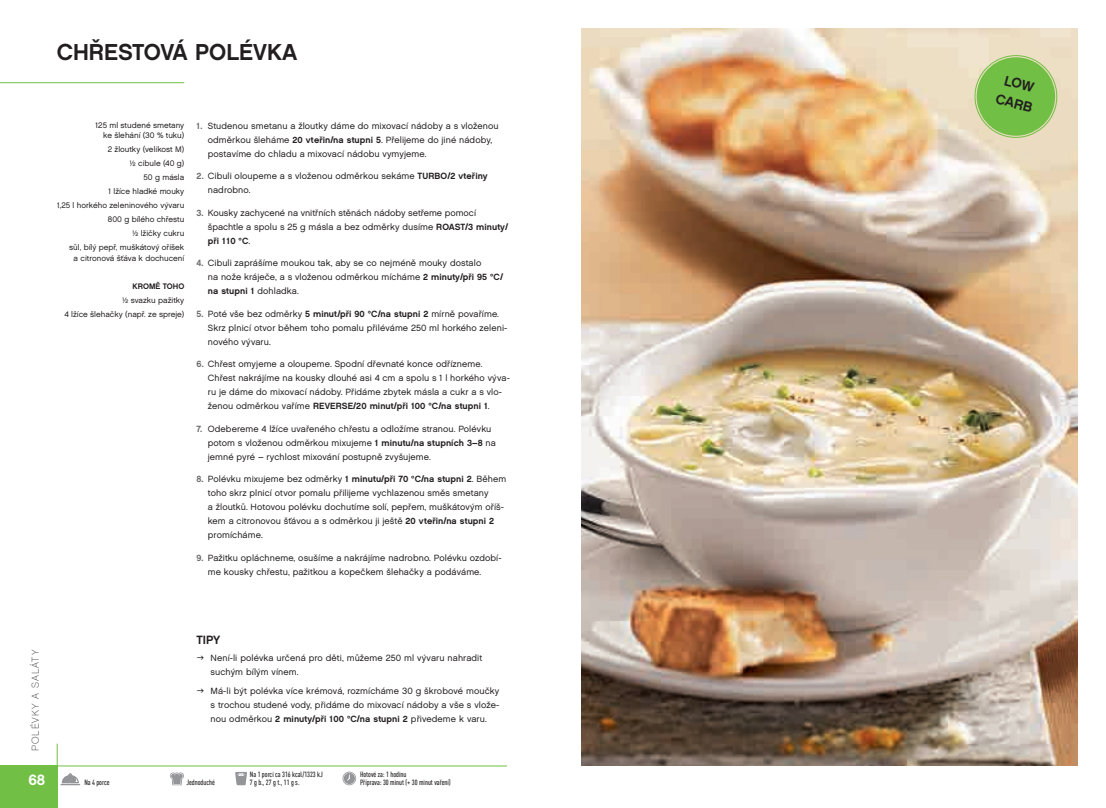
<style>
.page{position:relative;width:1106px;height:808px;background:#fff}
.page>*{position:absolute;margin:0;border:0;box-sizing:border-box;transform-origin:0 0}
.t1{font:23px "Chalet New York Nineteen Sixty";color:#231f20}
.t2{font:15px "Chalet New York Nineteen Sixty";color:#fff}
.t3{font:14px/20px "Chalet New York Nineteen Sixty";color:#231f20}
.t4{font:12px "Chalet New York Nineteen Sixty";color:#231f20}
.t5{font:10px "Chalet Paris Nineteen Eighty";letter-spacing:.1em;color:#231f20}
.t6{font:9px/14px "Chalet London Nineteen Sixty";letter-spacing:.01em;color:#231f20}
.t7{font:9px "Chalet New York Nineteen Sixty";letter-spacing:.01em;color:#231f20}
.t8{font:8px/14px "Chalet London Nineteen Sixty";color:#231f20;text-align:right}
.t9{font:8px "Chalet New York Nineteen Sixty";color:#231f20}
.t10{font:500 7.5px/8px "MPDIN Pro Cond";color:#231f20}
.s1{font-family:"Chalet New York Nineteen Sixty";color:#6c6d70}
.s2{font-family:"Chalet New York Nineteen Sixty"}
.s3{font-family:"Chalet London Nineteen Sixty"}
</style>
<div class="page">
<img style="left:581px;top:28px;width:496px;height:737px">
<div style="left:0;top:766px;width:58px;height:42px;background:#71bf44"></div>
<hr style="left:0;top:765px;width:506px;height:1px;background:#71bf44">
<hr style="left:57px;top:744px;width:1px;height:64px;background:#71bf44">
<svg style="left:235px;top:772px;width:12px;height:13px"></svg>
<svg style="left:342px;top:772px;width:14px;height:13px"></svg>
<svg style="left:170px;top:772px;width:14px;height:13px"></svg>
<svg style="left:60px;top:773px;width:20px;height:12px"></svg>
<hr style="left:0;top:82px;width:184px;height:1px;background:#71bf44">
<svg style="left:969px;top:50px;width:93px;height:92px;background:#a2cb77"></svg>
<h1 class="t1" style="left:57px;top:37px;width:242px">CHŘESTOVÁ POLÉVKA</h1>
<p class="t8" style="left:96px;top:120px;width:90px;line-height:10.5px">125 ml studené smetany ke šlehání (30 % tuku)</p>
<p class="t8" style="left:57px;top:143px;width:129px">2 žloutky (velikost M)<br>½ cibule (40 g)<br>50 g másla<br>1 lžíce hladké mouky<br>1,25 l horkého zeleninového vývaru<br>800 g bílého chřestu<br>½ lžičky cukru<br>sůl, bílý pepř, muškátový oříšek</p>
<p class="t8" style="left:74px;top:251px;width:112px">a citronová šťáva k dochucení</p>
<p class="t9" style="left:132px;top:281px;width:53px">KROMĚ TOHO</p>
<p class="t8" style="left:64px;top:293px;width:121px">½ svazku pažitky<br>4 lžíce šlehačky (např. ze spreje)</p>
<p class="t6" style="left:208px;top:118px;width:292px;text-indent:-11px"><span class="s1">1.</span> Studenou smetanu a žloutky dáme do mixovací nádoby a s vloženou odměrkou šleháme <span class="s2">20 vteřin/na stupni 5</span>. Přelijeme do jiné nádoby, postavíme do chladu a mixovací nádobu vymyjeme.</p>
<p class="t6" style="left:208px;top:169px;width:281px;text-indent:-11px"><span class="s1">2.</span> Cibuli oloupeme a s vloženou odměrkou sekáme <span class="s2">TURBO/2 vteřiny </span>nadrobno.</p>
<p class="t6" style="left:208px;top:205px;width:302px;text-indent:-11px"><span class="s1">3.</span> Kousky zachycené na vnitřních stěnách nádoby setřeme pomocí špachtle a spolu s 25 g másla a bez odměrky dusíme <span class="s2">ROAST/3 minuty/</span></p>
<p class="t7" style="left:208px;top:235px;width:44px">při 110 °C<span class="s3">.</span></p>
<p class="t6" style="left:208px;top:256px;width:297px;text-indent:-11px"><span class="s1">4.</span> Cibuli zaprášíme moukou tak, aby se co nejméně mouky dostalo<br>na nože kráječe, a s vloženou odměrkou mícháme <span class="s2">2 minuty/při 95 °C/</span></p>
<p class="t7" style="left:208px;top:285px;width:92px">na stupni 1 <span class="s3">dohladka.</span></p>
<p class="t6" style="left:208px;top:306px;width:301px;text-indent:-11px"><span class="s1">5.</span> Poté vše bez odměrky <span class="s2">5 minut/při 90 °C/na stupni 2</span> mírně povaříme.<br>Skrz plnicí otvor během toho pomalu přiléváme 250 ml horkého zeleni&shy;nového vývaru.</p>
<p class="t6" style="left:208px;top:357px;width:303px;text-indent:-11px"><span class="s1">6.</span> Chřest omyjeme a oloupeme. Spodní dřevnaté konce odřízneme.<br>Chřest nakrájíme na kousky dlouhé asi 4 cm a spolu s 1 l horkého výva&shy;ru je dáme do mixovací nádoby. Přidáme zbytek másla a cukr a s vlo-</p>
<p class="t7" style="left:208px;top:400px;width:283px"><span class="s3">ženou odměrkou vaříme</span> REVERSE/20 minut/při 100 °C/na stupni 1<span class="s3">.</span></p>
<p class="t6" style="left:208px;top:422px;width:290px;text-indent:-11px"><span class="s1">7.</span> Odebereme 4 lžíce uvařeného chřestu a odložíme stranou. Polévku potom s vloženou odměrkou mixujeme <span class="s2">1 minutu/na stupních 3–8</span> na jemné pyré – rychlost mixování postupně zvyšujeme.</p>
<p class="t6" style="left:208px;top:472px;width:300px;text-indent:-11px"><span class="s1">8.</span> Polévku mixujeme bez odměrky <span class="s2">1 minutu/při 70 °C/na stupni 2</span>. Během toho skrz plnicí otvor pomalu přilijeme vychlazenou směs smetany<br>a žloutků. Hotovou polévku dochutíme solí, pepřem, muškátovým oříš&shy;kem a citronovou šťávou a s odměrkou ji ještě <span class="s2">20 vteřin/na stupni 2 </span>promícháme.</p>
<p class="t6" style="left:208px;top:551px;width:295px;text-indent:-11px"><span class="s1">9.</span> Pažitku opláchneme, osušíme a nakrájíme nadrobno. Polévku ozdobí&shy;me kousky chřestu, pažitkou a kopečkem šlehačky a podáváme.</p>
<p class="t5" style="left:30px;top:751px;width:103px;rotate:-90deg">POLÉVKY A SALÁTY</p>
<h2 class="t2" style="left:28px;top:770px;width:18px">68</h2>
<h3 class="t4" style="left:196px;top:632px;width:25px">TIPY</h3>
<p class="t6" style="left:210px;top:650px;width:273px">Není-li polévka určená pro děti, můžeme 250 ml vývaru nahradit suchým bílým vínem.</p>
<p class="t6" style="left:210px;top:684px;width:290px;text-align:justify">Má-li být polévka více krémová, rozmícháme 30 g škrobové moučky s trochou studené vody, přidáme do mixovací nádoby a vše s vlože&shy;nou odměrkou <span class="s2">2 minuty/při 100 °C/na stupni 2</span> přivedeme k varu.</p>
<p class="t10" style="left:84px;top:778px;width:27px">Na 4 porce</p>
<p class="t10" style="left:250px;top:770px;width:74px">Na 1 porci ca 316 kcal/1323 kJ<br>7 g b., 27 g t., 11 g s.</p>
<p class="t10" style="left:360px;top:770px;width:48px">Hotové za: 1 hodinu</p>
<p class="t10" style="left:186px;top:778px;width:30px">Jednoduché</p>
<p class="t10" style="left:360px;top:778px;width:92px">Příprava: 30 minut (+ 30 minut vaření)</p>
<h3 class="t3" style="left:1003px;top:69px;width:39px;rotate:15deg">LOW<br>CARB</h3>
</div>
